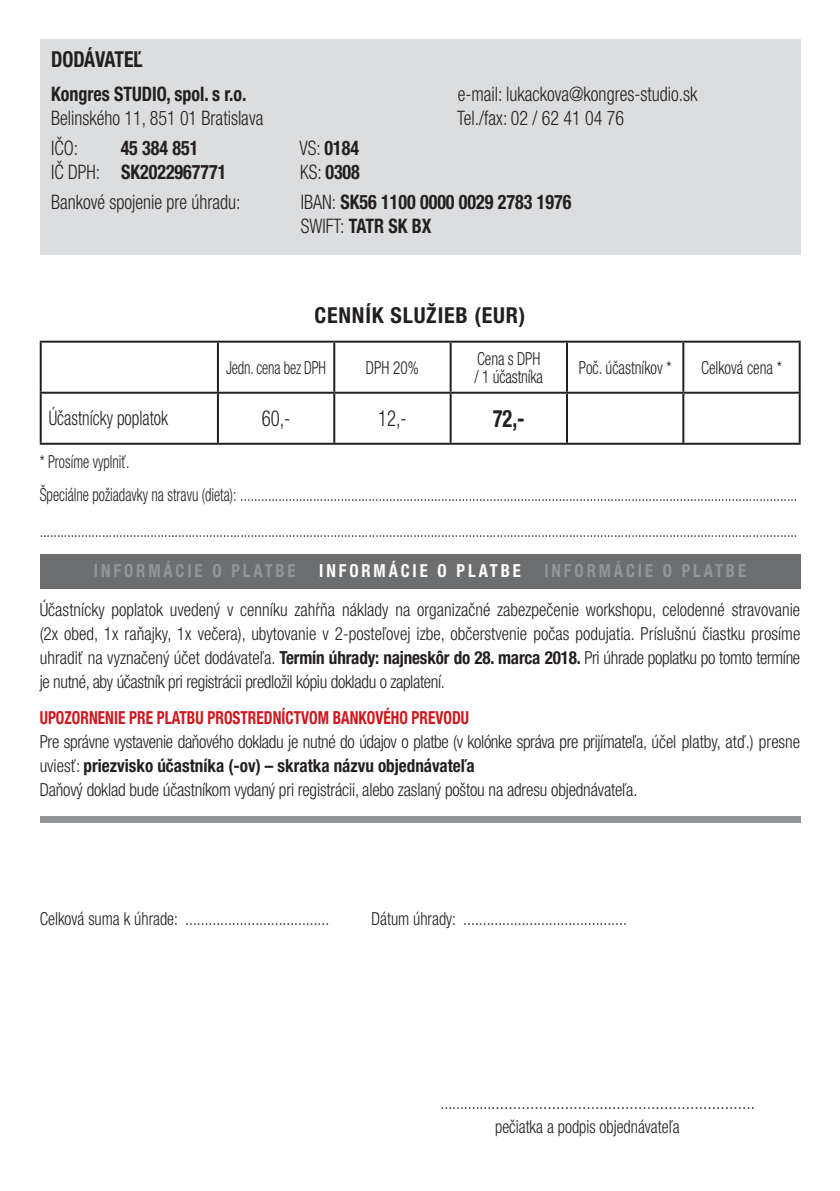
<style>
.page{position:relative;width:840px;height:1191px;background:#fff}
.page>*{position:absolute;margin:0;border:0;box-sizing:border-box;transform-origin:0 0}
.t1{font:700 condensed 24px "Helvetica Neue LT Pro";color:#231f20;scale:.85 1}
.t2{font:700 condensed 22px "Helvetica Neue LT Pro";letter-spacing:.035em;color:#231f20}
.t3{font:700 condensed 22px "Helvetica Neue LT Pro";letter-spacing:-.005em;color:#231f20;scale:.9 1}
.t4{font:300 condensed 22px "Helvetica Neue LT Pro";color:#231f20;scale:.85 1}
.t5{font:300 condensed 20px "Helvetica Neue LT Pro";color:#231f20;scale:.9 1}
.t6{font:700 condensed 20px/24px "Helvetica Neue LT Pro";color:#231f20;scale:.9 1}
.t7{font:300 condensed 20px "Helvetica Neue LT Pro";color:#231f20;scale:.85 1}
.t8{font:300 condensed 18px/24px "Helvetica Neue LT Pro";letter-spacing:-.01em;color:#231f20;text-align:justify;scale:.95 1}
.t9{font:300 condensed 18px/32.6px "Helvetica Neue LT Pro";letter-spacing:-.01em;color:#231f20;scale:.8 1}
.t10{font:300 condensed 18px/24px "Helvetica Neue LT Pro";letter-spacing:-.01em;color:#231f20;scale:.9 1}
.t11{font:300 condensed 18px/18px "Helvetica Neue LT Pro";letter-spacing:-.01em;color:#231f20;scale:.85 1}
.t12{font:700 condensed 18px "Helvetica Neue LT Pro";color:#ce171e;scale:.85 1}
.t13{font:700 condensed 18px "Helvetica Neue LT Pro";letter-spacing:.175em;color:#939598;scale:.92 1}
.t14{font:700 condensed 18px "Helvetica Neue LT Pro";letter-spacing:.175em;color:#fff;scale:.92 1}
.s1{font-weight:300}
.s2{font-weight:700}
</style>
<div class="page">
<hr style="left:40px;top:341px;width:178px;height:2px;background:#231f20">
<hr style="left:40px;top:343px;width:2px;height:49px;background:#231f20">
<hr style="left:218px;top:341px;width:116px;height:2px;background:#231f20">
<hr style="left:217px;top:343px;width:2px;height:49px;background:#231f20">
<hr style="left:334px;top:341px;width:116px;height:2px;background:#231f20">
<hr style="left:333px;top:343px;width:2px;height:49px;background:#231f20">
<hr style="left:450px;top:341px;width:116px;height:2px;background:#231f20">
<hr style="left:449px;top:343px;width:2px;height:49px;background:#231f20">
<hr style="left:566px;top:341px;width:117px;height:2px;background:#231f20">
<hr style="left:565px;top:343px;width:2px;height:49px;background:#231f20">
<hr style="left:683px;top:341px;width:117px;height:2px;background:#231f20">
<hr style="left:682px;top:343px;width:2px;height:49px;background:#231f20">
<hr style="left:798px;top:343px;width:2px;height:49px;background:#231f20">
<hr style="left:40px;top:392px;width:178px;height:2px;background:#231f20">
<hr style="left:40px;top:394px;width:2px;height:49px;background:#231f20">
<hr style="left:218px;top:392px;width:116px;height:2px;background:#231f20">
<hr style="left:217px;top:394px;width:2px;height:49px;background:#231f20">
<hr style="left:334px;top:392px;width:116px;height:2px;background:#231f20">
<hr style="left:333px;top:394px;width:2px;height:49px;background:#231f20">
<hr style="left:450px;top:392px;width:116px;height:2px;background:#231f20">
<hr style="left:449px;top:394px;width:2px;height:49px;background:#231f20">
<hr style="left:566px;top:392px;width:117px;height:2px;background:#231f20">
<hr style="left:565px;top:394px;width:2px;height:49px;background:#231f20">
<hr style="left:683px;top:392px;width:117px;height:2px;background:#231f20">
<hr style="left:682px;top:394px;width:2px;height:49px;background:#231f20">
<hr style="left:798px;top:394px;width:2px;height:49px;background:#231f20">
<hr style="left:40px;top:443px;width:760px;height:2px;background:#231f20">
<div style="left:40px;top:40px;width:759px;height:215px;background:#dcddde"></div>
<div style="left:40px;top:554px;width:759px;height:34px;background:#6d6e70"></div>
<div style="left:40px;top:816px;width:759px;height:6px;background:#939598"></div>
<p class="t3" style="left:51px;top:51px;width:103px">DODÁVATEĽ</p>
<p class="t6" style="left:51px;top:84px;width:219px">Kongres STUDIO, spol. s r.o.</p>
<p class="t5" style="left:457px;top:86px;width:267px">e-mail: lukackova@kongres-studio.sk</p>
<p class="t5" style="left:51px;top:110px;width:237px">Belinského 11, 851 01 Bratislava</p>
<p class="t5" style="left:457px;top:110px;width:187px">Tel./fax: 02 / 62 41 04 76</p>
<p class="t5" style="left:51px;top:140px;width:31px">IČO:</p>
<p class="t6" style="left:121px;top:138px;width:88px">45 384 851</p>
<p class="t6" style="left:299px;top:138px;width:68px"><span class="s1">VS:</span> 0184</p>
<p class="t6" style="left:51px;top:162px;width:196px"><span class="s1">IČ DPH:</span> SK2022967771</p>
<p class="t6" style="left:300px;top:162px;width:68px"><span class="s1">KS:</span> 0308</p>
<p class="t5" style="left:51px;top:194px;width:212px">Bankové spojenie pre úhradu:</p>
<p class="t6" style="left:300px;top:192px;width:302px"><span class="s1">IBAN:</span> SK56 1100 0000 0029 2783 1976<br><span class="s1">SWIFT:</span> TATR SK BX</p>
<p class="t2" style="left:314px;top:308px;width:212px">CENNÍK SLUŽIEB (EUR)</p>
<p class="t9" style="left:226px;top:353px;width:126px">Jedn. cena bez DPH</p>
<p class="t11" style="left:366px;top:360px;width:64px">DPH 20%</p>
<p class="t11" style="left:474px;top:351px;width:82px">Cena s DPH / 1 účastníka</p>
<p class="t11" style="left:578px;top:360px;width:111px">Poč. účastníkov *</p>
<p class="t11" style="left:700px;top:360px;width:96px">Celková cena *</p>
<p class="t7" style="left:49px;top:411px;width:142px">Účastnícky poplatok</p>
<p class="t4" style="left:261px;top:410px;width:35px">60,-</p>
<p class="t4" style="left:378px;top:410px;width:35px">12,-</p>
<h1 class="t1" style="left:492px;top:410px;width:39px">72,-</h1>
<p class="t9" style="left:40px;top:447px;width:948px">* Prosíme vyplniť.<br>Špeciálne požiadavky na stravu (dieta): .................................................................................................................................................................</p>
<p class="t9" style="left:40px;top:516px;width:948px">...........................................................................................................................................................................................................................</p>
<p class="t13" style="left:94px;top:564px;width:220px">INFORMÁCIE O PLATBE</p>
<p class="t14" style="left:319px;top:564px;width:220px">INFORMÁCIE O PLATBE</p>
<p class="t13" style="left:544px;top:564px;width:220px">INFORMÁCIE O PLATBE</p>
<p class="t8" style="left:40px;top:600px;width:801px">Účastnícky poplatok uvedený v cenníku zahŕňa náklady na organizačné zabezpečenie workshopu, celodenné stravovanie (2x obed, 1x raňajky, 1x večera), ubytovanie v 2-posteľovej izbe, občerstvenie počas podujatia. Príslušnú čiastku prosíme uhradiť na vyznačený účet dodávateľa. <span class="s2">Termín úhrady: najneskôr do 28. marca 2018.</span> Pri úhrade poplatku po tomto termíne je nutné, aby účastník pri registrácii predložil kópiu dokladu o zaplatení.</p>
<p class="t12" style="left:40px;top:711px;width:506px">UPOZORNENIE PRE PLATBU PROSTREDNÍCTVOM BANKOVÉHO PREVODU</p>
<p class="t8" style="left:40px;top:732px;width:801px;text-align:left">Pre správne vystavenie daňového dokladu je nutné do údajov o platbe (v kolónke správa pre prijímateľa, účel platby, atď.) presne uviesť: <span class="s2">priezvisko účastníka (-ov) – skratka názvu objednávateľa<br></span>Daňový doklad bude účastníkom vydaný pri registrácii, alebo zaslaný poštou na adresu objednávateľa.</p>
<p class="t10" style="left:40px;top:908px;width:323px">Celková suma k úhrade: .....................................</p>
<p class="t10" style="left:371px;top:908px;width:285px">Dátum úhrady: ..........................................</p>
<p class="t10" style="left:495px;top:1092px;width:290px;text-indent:-54px">.......................................................................... pečiatka a podpis objednávateľa</p>
</div>
